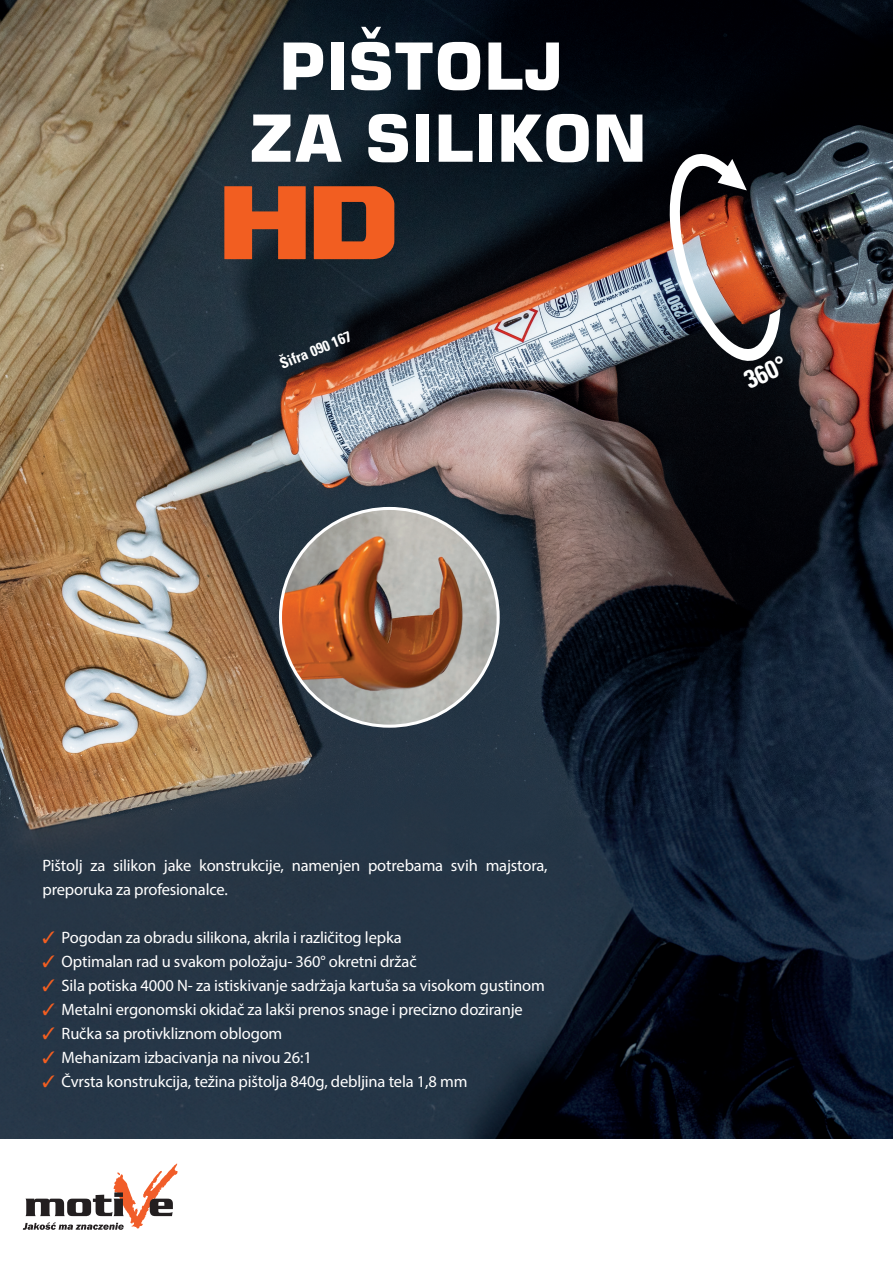
<style>
.page{position:relative;width:893px;height:1263px;background:#fff}
.page>*{position:absolute;margin:0;border:0;box-sizing:border-box;transform-origin:0 0}
.t1{font:81.15px "Ash";color:#f25e21}
.t2{font:700 60px/72px "Square 721 PL";color:#fff}
.t3{font:700 condensed 25.35px "Univers Pl LT";color:#fff}
.t4{font:16.5px/24px "Myriad Pro";letter-spacing:-.01em;color:#fff}
.t5{font:700 condensed 15px "Univers Pl LT";color:#fff}
.s1{color:#f25e21}
</style>
<div class="page">
<svg style="left:23px;top:1163px;width:155px;height:67px"></svg>
<img style="left:0;top:0;width:893px;height:1139px">
<img style="left:280px;top:508px;width:218px;height:218px;border-radius:109px">
<img style="left:669px;top:152px;width:111px;height:210px">
<h2 class="t2" style="left:249px;top:30px;width:400px;text-indent:30px">PIŠTOLJ<br>ZA SILIKON</h2>
<h1 class="t1" style="left:224px;top:177px;width:177px">HD</h1>
<p class="t5" style="left:277px;top:355px;width:77px;rotate:-22deg">Šifra 090 167</p>
<h3 class="t3" style="left:739px;top:367px;width:46px;rotate:-26deg">360°</h3>
<p class="t4" style="left:43px;top:853px;width:507px">Pištolj za silikon jake konstrukcije, namenjen potrebama svih majstora, preporuka za profesionalce.</p>
<p class="t4" style="left:43px;top:925px;width:361px"><span class="s1">✓</span> Pogodan za obradu silikona, akrila i različitog lepka</p>
<p class="t4" style="left:43px;top:949px;width:376px"><span class="s1">✓</span> Optimalan rad u svakom položaju- 360° okretni držač</p>
<p class="t4" style="left:43px;top:974px;width:504px"><span class="s1">✓</span> Sila potiska 4000 N- za istiskivanje sadržaja kartuša sa visokom gustinom</p>
<p class="t4" style="left:43px;top:998px;width:482px"><span class="s1">✓</span> Metalni ergonomski okidač za lakši prenos snage i precizno doziranje</p>
<p class="t4" style="left:43px;top:1022px;width:241px"><span class="s1">✓</span> Ručka sa protivkliznom oblogom</p>
<p class="t4" style="left:43px;top:1046px;width:271px"><span class="s1">✓</span> Mehanizam izbacivanja na nivou 26:1</p>
<p class="t4" style="left:43px;top:1070px;width:426px"><span class="s1">✓</span> Čvrsta konstrukcija, težina pištolja 840g, debljina tela 1,8 mm</p>
</div>
